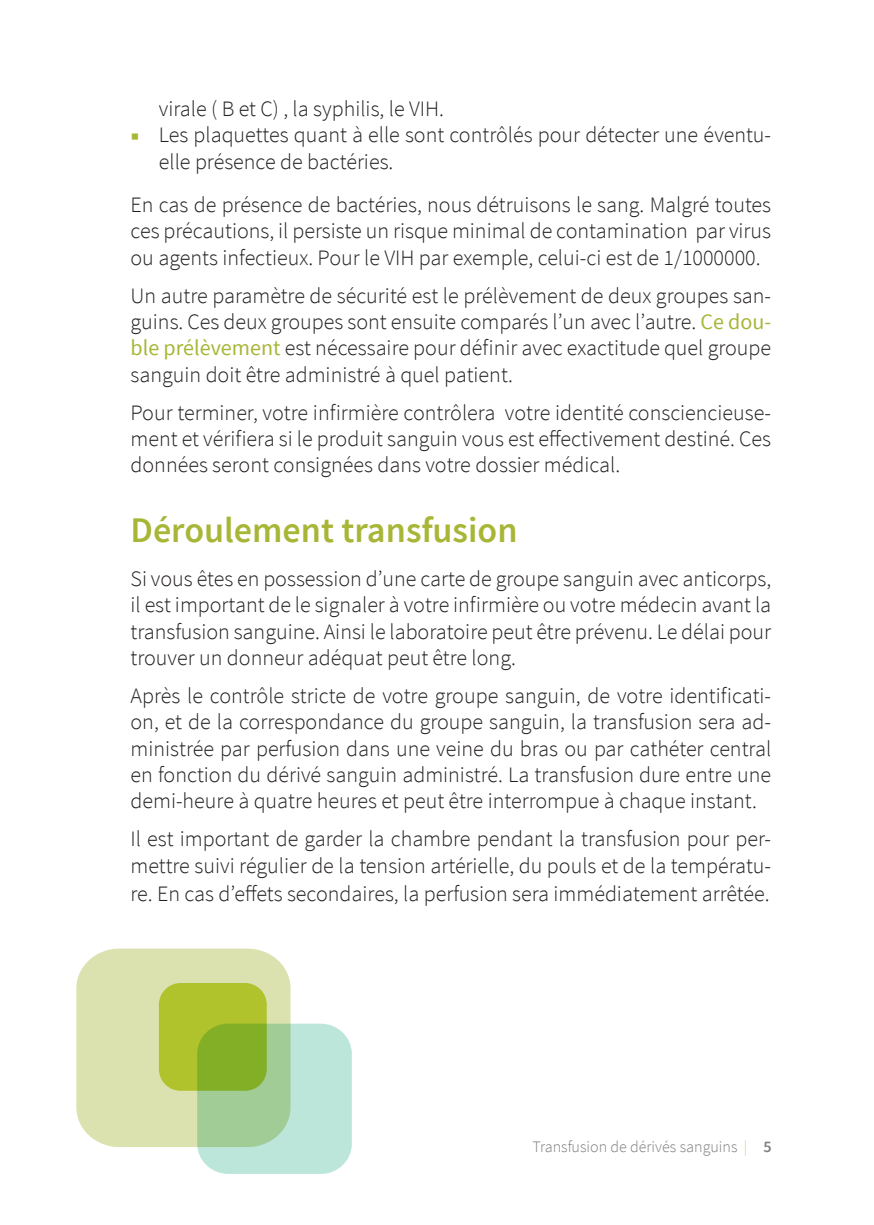
<style>
.page{position:relative;width:874px;height:1225px;background:#fff}
.page>*{position:absolute;margin:0;border:0;box-sizing:border-box;transform-origin:0 0}
.titel{font:600 36px "Source Sans Pro";color:#a8b637}
.body{font:300 22px/26.4px "Source Sans Pro";color:#231f20;text-align:justify}
.t1{font:300 16px "Source Sans Pro";color:#7d7e81}
.s1{font-weight:600;font-size:28px;color:#a8b637}
.s2{font-weight:400;color:#a8b637}
.s3{color:#ccdc42}
.s4{font-weight:600}
</style>
<div class="page">
<svg style="left:76px;top:948px;width:275px;height:226px"></svg>
<p class="body" style="left:159px;top:95px;width:286px">virale ( B et C) , la syphilis, le VIH.</p>
<p class="body" style="left:159px;top:122px;width:613px;text-indent:-28px"><span class="s1">■</span> Les plaquettes quant à elle sont contrôlés pour détecter une éventu&shy;elle présence de bactéries.</p>
<p class="body" style="left:130px;top:192px;width:642px">En cas de présence de bactéries, nous détruisons le sang. Malgré toutes ces précautions, il persiste un risque minimal de contamination par virus ou agents infectieux. Pour le VIH par exemple, celui-ci est de 1/1000000.</p>
<p class="body" style="left:130px;top:282px;width:642px">Un autre paramètre de sécurité est le prélèvement de deux groupes san&shy;guins. Ces deux groupes sont ensuite comparés l’un avec l’autre. <span class="s2">Ce dou&shy;ble prélèvement</span> est nécessaire pour définir avec exactitude quel groupe sanguin doit être administré à quel patient.</p>
<p class="body" style="left:130px;top:399px;width:642px">Pour terminer, votre infirmière contrôlera votre identité consciencieuse&shy;ment et vérifiera si le produit sanguin vous est effectivement destiné. Ces données seront consignées dans votre dossier médical.</p>
<p class="titel" style="left:130px;top:508px;width:388px">Déroulement transfusion</p>
<p class="body" style="left:130px;top:565px;width:642px">Si vous êtes en possession d’une carte de groupe sanguin avec anticorps, il est important de le signaler à votre infirmière ou votre médecin avant la transfusion sanguine. Ainsi le laboratoire peut être prévenu. Le délai pour trouver un donneur adéquat peut être long.</p>
<p class="body" style="left:130px;top:682px;width:642px">Après le contrôle stricte de votre groupe sanguin, de votre identificati&shy;on, et de la correspondance du groupe sanguin, la transfusion sera ad&shy;ministrée par perfusion dans une veine du bras ou par cathéter central en fonction du dérivé sanguin administré. La transfusion dure entre une demi-heure à quatre heures et peut être interrompue à chaque instant.</p>
<p class="body" style="left:130px;top:826px;width:641px">Il est important de garder la chambre pendant la transfusion pour per&shy;mettre suivi régulier de la tension artérielle, du pouls et de la températu-</p>
<p class="body" style="left:130px;top:881px;width:640px">re. En cas d’effets secondaires, la perfusion sera immédiatement arrêtée.</p>
<p class="t1" style="left:532px;top:1137px;width:241px">Transfusion de dérivés sanguins <span class="s3">|</span> <span class="s4">5</span></p>
</div>
